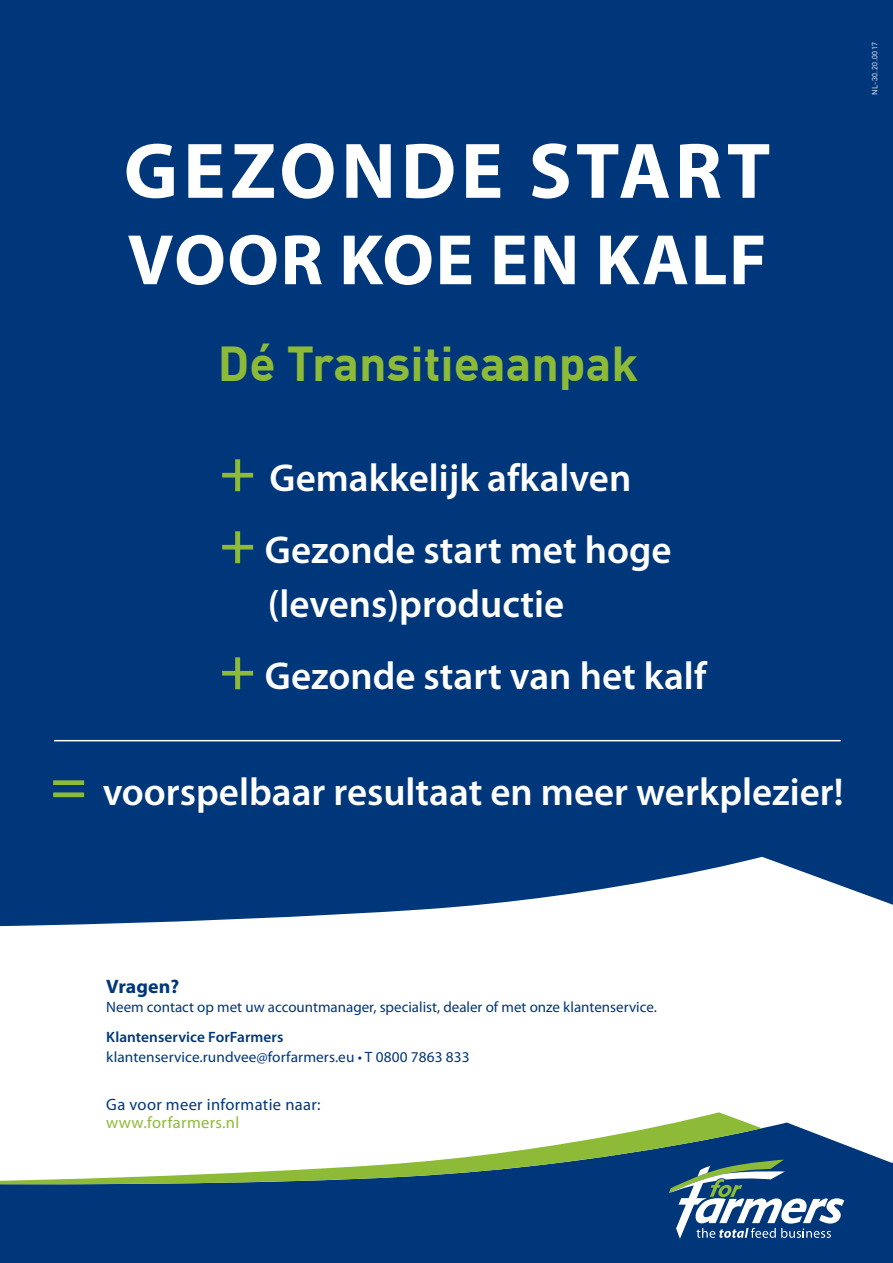
<style>
.page{position:relative;width:893px;height:1263px;background:#fff}
.page>*{position:absolute;margin:0;border:0;box-sizing:border-box;transform-origin:0 0}
.t1{font:700 79.5px "Myriad Pro";letter-spacing:.06em;color:#fff}
.t2{font:700 72px "Myriad Pro";letter-spacing:.02em;color:#fff}
.t3{font:700 48px "DIN Offc";color:#8ebb37}
.t4{font:600 39px/72px "Myriad Pro";color:#fff}
.t5{font:700 19.5px "Myriad Pro";color:#00377b}
.t6{font:16.5px "Myriad Pro";letter-spacing:.02em;color:#00377b}
.t7{font:16.5px "Myriad Pro";letter-spacing:.02em;color:#8ebb37}
.t8{font:15px "Myriad Pro";color:#00377b}
.t9{font:600 15px "Myriad Pro";letter-spacing:.005em;color:#00377b}
.t10{font:7.5px "DIN Offc";letter-spacing:.055em;color:#fff}
.s1{font-size:60px;color:#8ebb37}
</style>
<div class="page">
<div style="left:0;top:0;width:893px;height:986px;background:#00377b"></div>
<svg style="left:0;top:857px;width:893px;height:129px;fill:#fff"></svg>
<div style="left:0;top:1199px;width:893px;height:26px;background:#00377b"></div>
<svg style="left:0;top:1122px;width:893px;height:77px;background:#24538d"></svg>
<svg style="left:0;top:1112px;width:762px;height:73px"></svg>
<div style="left:0;top:1225px;width:893px;height:38px;background:#00377b"></div>
<svg style="left:669px;top:1160px;width:175px;height:79px"></svg>
<hr style="left:54px;top:740px;width:787px;height:1px;background:#fff">
<h1 class="t1" style="left:124px;top:119px;width:648px">GEZONDE START</h1>
<h2 class="t2" style="left:128px;top:213px;width:641px">VOOR KOE EN KALF</h2>
<h3 class="t3" style="left:218px;top:332px;width:422px">Dé Transitieaanpak</h3>
<h3 class="t4" style="left:220px;top:441px;width:453px"><span class="s1">+</span> Gemakkelijk afkalven <span class="s1">+</span> Gezonde start met hoge</h3>
<h3 class="t4" style="left:220px;top:567px;width:488px;text-indent:48px">(levens)productie<br><span class="s1">+</span> Gezonde start van het kalf</h3>
<p class="t10" style="left:870px;top:95px;width:54px;rotate:-90deg">NL-30.20.0017</p>
<h3 class="t4" style="left:51px;top:755px;width:794px"><span class="s1">=</span> voorspelbaar resultaat en meer werkplezier!</h3>
<h3 class="t5" style="left:106px;top:973px;width:75px">VRAGEN?</h3>
<p class="t8" style="left:106px;top:998px;width:552px">Neem contact op met uw accountmanager, specialist, dealer of met onze klantenservice.</p>
<p class="t9" style="left:106px;top:1027px;width:179px">Klantenservice ForFarmers</p>
<p class="t8" style="left:106px;top:1047px;width:365px">klantenservice.rundvee@forfarmers.eu • T 0800 7863 833</p>
<p class="t6" style="left:106px;top:1094px;width:216px">Ga voor meer informatie naar:</p>
<p class="t7" style="left:106px;top:1112px;width:134px">www.forfarmers.nl</p>
</div>
